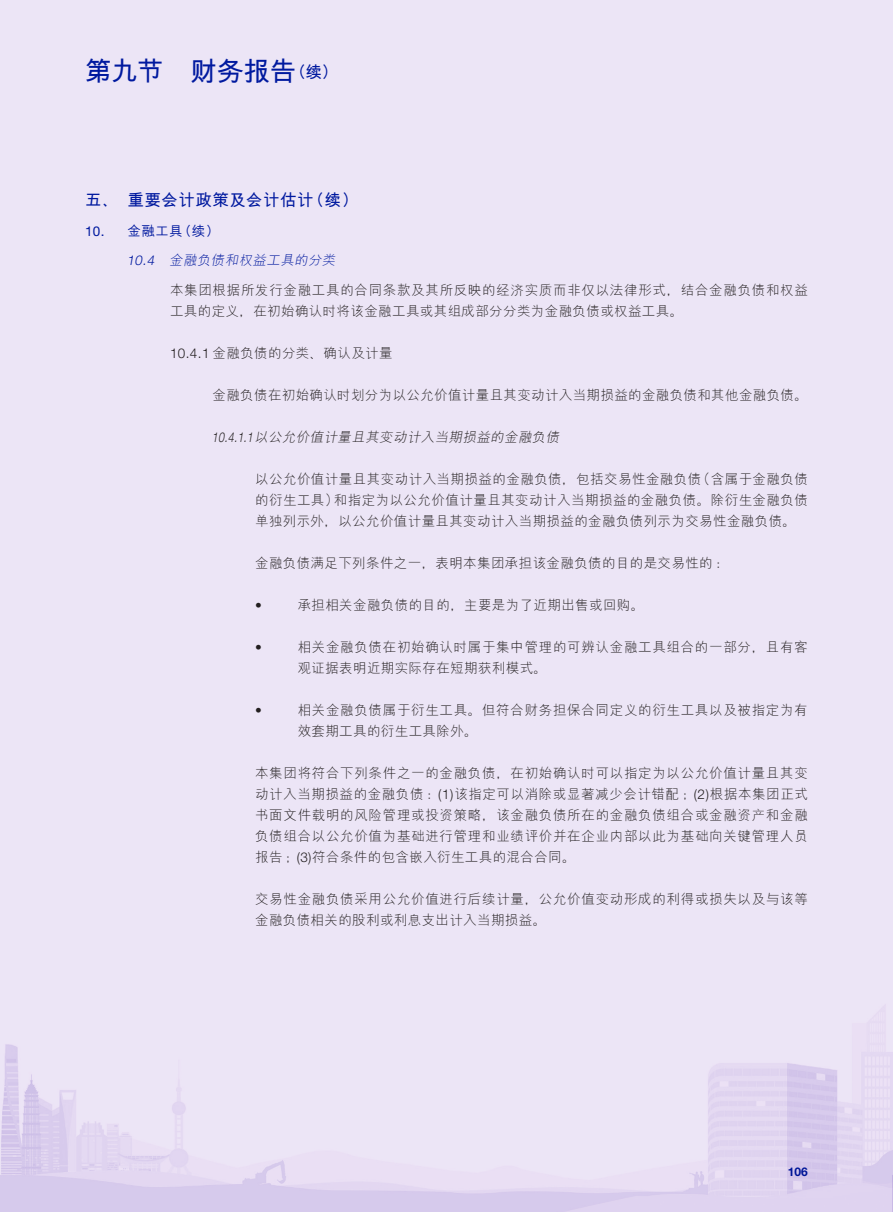
<style>
.page{position:relative;width:893px;height:1212px;background:#ece5f6}
.page>*{position:absolute;margin:0;border:0;box-sizing:border-box;transform-origin:0 0}
.t1{font:700 27px "M Hei PRC";letter-spacing:-.025em;color:#00199f}
.t2{font:700 16.5px "M Hei PRC";letter-spacing:.03em;color:#00199f}
.t3{font:300 13.5px/21px "M Hei PRC";letter-spacing:.03em;color:#231f20;text-align:justify}
.t4{font:300 13.5px/21px "M Hei PRC";letter-spacing:.05em;color:#231f20}
.t5{font:italic 300 13.5px "M Hei PRC";color:#231f20}
.t6{font:italic 300 13.5px "M Hei PRC";color:#00199f}
.t7{font:500 13.5px "M Hei PRC";color:#00199f}
.t8{font:300 13.5px "Helvetica Neue LT Std";color:#231f20}
.t9{font:700 12px "Helvetica Neue LT Std";color:#00199f}
.s1{font-size:16.5px}
.s2{font-family:"Helvetica Neue LT Std";font-weight:400}
.s3{font-family:"Helvetica Neue LT Std"}
</style>
<div class="page">
<img style="left:0;top:1007px;width:893px;height:205px">
<h1 class="t1" style="left:85px;top:58px;width:255px">第九节 财务报告<span class="s1">（续）</span></h1>
<p class="t2" style="left:85px;top:192px;width:275px">五、重要会计政策及会计估计（续）</p>
<p class="t7" style="left:85px;top:224px;width:136px"><span class="s2">10.</span> 金融工具（续）</p>
<p class="t6" style="left:127px;top:253px;width:212px"><span class="s3">10.4</span> 金融负债和权益工具的分类</p>
<p class="t4" style="left:170px;top:279px;width:639px">本集团根据所发行金融工具的合同条款及其所反映的经济实质而非仅以法律形式，结合金融负债和权益</p>
<p class="t3" style="left:170px;top:300px;width:515px">工具的定义，在初始确认时将该金融工具或其组成部分分类为金融负债或权益工具。</p>
<p class="t3" style="left:170px;top:342px;width:224px"><span class="s3">10.4.1</span> 金融负债的分类、确认及计量</p>
<p class="t3" style="left:213px;top:384px;width:597px">金融负债在初始确认时划分为以公允价值计量且其变动计入当期损益的金融负债和其他金融负债。</p>
<p class="t5" style="left:212px;top:430px;width:351px"><span class="s3">10.4.1.1</span>以公允价值计量且其变动计入当期损益的金融负债</p>
<p class="t3" style="left:255px;top:468px;width:554px">以公允价值计量且其变动计入当期损益的金融负债，包括交易性金融负债（含属于金融负债的衍生工具）和指定为以公允价值计量且其变动计入当期损益的金融负债。除衍生金融负债单独列示外，以公允价值计量且其变动计入当期损益的金融负债列示为交易性金融负债。</p>
<p class="t3" style="left:255px;top:552px;width:476px">金融负债满足下列条件之一，表明本集团承担该金融负债的目的是交易性的：</p>
<p class="t8" style="left:255px;top:597px;width:8px">•</p>
<p class="t3" style="left:298px;top:594px;width:348px">承担相关金融负债的目的，主要是为了近期出售或回购。</p>
<p class="t8" style="left:255px;top:639px;width:8px">•</p>
<p class="t4" style="left:298px;top:636px;width:512px">相关金融负债在初始确认时属于集中管理的可辨认金融工具组合的一部分，且有客观证据表明近期实际存在短期获利模式。</p>
<p class="t8" style="left:255px;top:702px;width:8px">•</p>
<p class="t4" style="left:298px;top:699px;width:512px">相关金融负债属于衍生工具。但符合财务担保合同定义的衍生工具以及被指定为有效套期工具的衍生工具除外。</p>
<p class="t3" style="left:255px;top:762px;width:554px">本集团将符合下列条件之一的金融负债，在初始确认时可以指定为以公允价值计量且其变动计入当期损益的金融负债：<span class="s3">(1)</span>该指定可以消除或显著减少会计错配；<span class="s3">(2)</span>根据本集团正式书面文件载明的风险管理或投资策略，该金融负债所在的金融负债组合或金融资产和金融负债组合以公允价值为基础进行管理和业绩评价并在企业内部以此为基础向关键管理人员报告；<span class="s3">(3)</span>符合条件的包含嵌入衍生工具的混合合同。</p>
<p class="t4" style="left:255px;top:888px;width:554px">交易性金融负债采用公允价值进行后续计量，公允价值变动形成的利得或损失以及与该等金融负债相关的股利或利息支出计入当期损益。</p>
<p class="t9" style="left:788px;top:1164px;width:22px">106</p>
</div>
